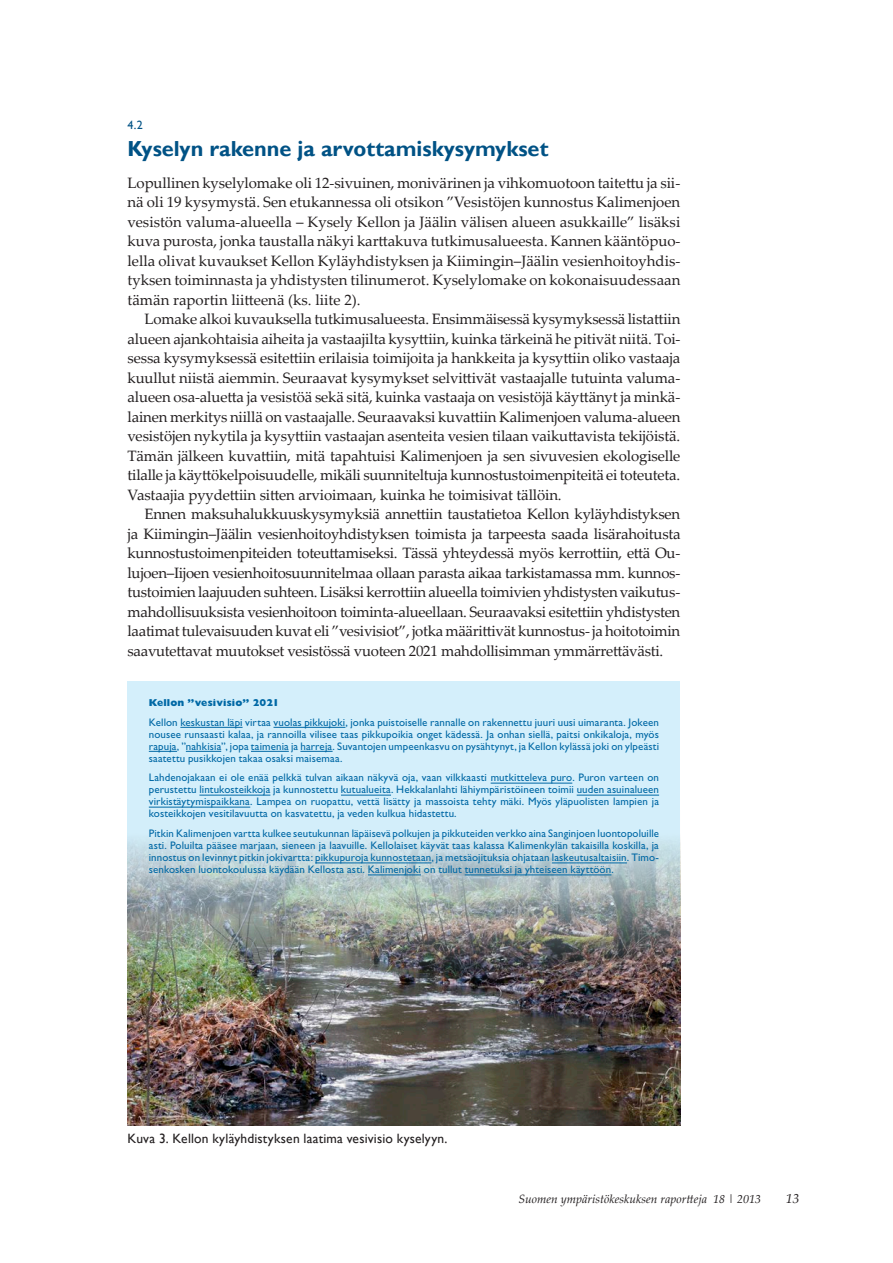
<style>
.page{position:relative;width:893px;height:1263px;background:#fff}
.page>*{position:absolute;margin:0;border:0;box-sizing:border-box;transform-origin:0 0}
._2__otsikkotaso{font:700 21.75px "Gill Sans";color:#005285}
.Leipä_sis{font:15px/19.5px "Palatino Linotype";letter-spacing:-.02em;color:#231f20;text-align:justify}
.Leipä_1__kpl{font:15px/19.5px "Palatino Linotype";color:#231f20;text-align:justify}
.Kuvateksti___luette{font:13.5px "Gill Sans";letter-spacing:.015em;color:#231f20}
.t1{font:italic 13.5px "Palatino Linotype";color:#231f20}
.t2{font:italic 12px "Palatino Linotype";color:#231f20}
._2__otsikkotaso-2{font:12px "Gill Sans";color:#005285}
.Leipis__sininen{font:10.95px/12px "Gill Sans";letter-spacing:.01em;color:#0068a5;text-align:justify}
.Sininen_bold{font:800 10.05px "Gill Sans";letter-spacing:.015em;color:#0068a5}
</style>
<div class="page">
<div style="left:128px;top:682px;width:552px;height:418px;background:#d4effb"></div>
<img style="left:128px;top:839px;width:552px;height:286px">
<hr style="left:180px;top:727px;width:63px;height:1px;background:#0068a5">
<hr style="left:274px;top:727px;width:71px;height:1px;background:#0068a5">
<svg style="left:149px;top:751px;width:28px;height:1px"></svg>
<hr style="left:186px;top:751px;width:35px;height:1px;background:#0068a5">
<hr style="left:251px;top:751px;width:38px;height:1px;background:#0068a5">
<hr style="left:300px;top:751px;width:33px;height:1px;background:#0068a5">
<hr style="left:491px;top:783px;width:81px;height:1px;background:#0068a5">
<hr style="left:199px;top:795px;width:71px;height:1px;background:#0068a5">
<hr style="left:341px;top:795px;width:50px;height:1px;background:#0068a5">
<hr style="left:577px;top:795px;width:82px;height:1px;background:#0068a5">
<hr style="left:149px;top:807px;width:101px;height:1px;background:#0068a5">
<hr style="left:315px;top:863px;width:116px;height:1px;background:#0068a5">
<hr style="left:552px;top:863px;width:75px;height:1px;background:#0068a5">
<hr style="left:368px;top:875px;width:53px;height:1px;background:#0068a5">
<hr style="left:465px;top:875px;width:146px;height:1px;background:#0068a5">
<p class="_2__otsikkotaso-2" style="left:128px;top:118px;width:17px">4.2</p>
<p class="_2__otsikkotaso" style="left:128px;top:136px;width:422px">Kyselyn rakenne ja arvottamiskysymykset</p>
<p class="Leipä_1__kpl" style="left:128px;top:172px;width:554px">Lopullinen kyselylomake oli 12-sivuinen, monivärinen ja vihkomuotoon taitettu ja sii&shy;nä oli 19 kysymystä. Sen etukannessa oli otsikon ”Vesistöjen kunnostus Kalimenjoen vesistön valuma-alueella – Kysely Kellon ja Jäälin välisen alueen asukkaille” lisäksi kuva purosta, jonka taustalla näkyi karttakuva tutkimusalueesta. Kannen kääntöpuo&shy;lella olivat kuvaukset Kellon Kyläyhdistyksen ja Kiimingin–Jäälin vesienhoitoyhdis&shy;tyksen toiminnasta ja yhdistysten tilinumerot. Kyselylomake on kokonaisuudessaan tämän raportin liitteenä (ks. liite 2).</p>
<p class="Leipä_sis" style="left:128px;top:309px;width:554px;text-indent:17px">Lomake alkoi kuvauksella tutkimusalueesta. Ensimmäisessä kysymyksessä listattiin alueen ajankohtaisia aiheita ja vastaajilta kysyttiin, kuinka tärkeinä he pitivät niitä. Toi&shy;sessa kysymyksessä esitettiin erilaisia toimijoita ja hankkeita ja kysyttiin oliko vastaaja kuullut niistä aiemmin. Seuraavat kysymykset selvittivät vastaajalle tutuinta valuma&shy;alueen osa-aluetta ja vesistöä sekä sitä, kuinka vastaaja on vesistöjä käyttänyt ja minkä&shy;lainen merkitys niillä on vastaajalle. Seuraavaksi kuvattiin Kalimenjoen valuma-alueen vesistöjen nykytila ja kysyttiin vastaajan asenteita vesien tilaan vaikuttavista tekijöistä.<br>Tämän jälkeen kuvattiin, mitä tapahtuisi Kalimenjoen ja sen sivuvesien ekologiselle tilalle ja käyttökelpoisuudelle, mikäli suunniteltuja kunnostustoimenpiteitä ei toteuteta.<br>Vastaajia pyydettiin sitten arvioimaan, kuinka he toimisivat tällöin.</p>
<p class="Leipä_sis" style="left:128px;top:504px;width:555px;text-indent:17px">Ennen maksuhalukkuuskysymyksiä annettiin taustatietoa Kellon kyläyhdistyksen ja Kiimingin–Jäälin vesienhoitoyhdistyksen toimista ja tarpeesta saada lisärahoitusta kunnostustoimenpiteiden toteuttamiseksi. Tässä yhteydessä myös kerrottiin, että Ou&shy;lujoen–Iijoen vesienhoitosuunnitelmaa ollaan parasta aikaa tarkistamassa mm. kunnos&shy;tustoimien laajuuden suhteen. Lisäksi kerrottiin alueella toimivien yhdistysten vaikutus&shy;mahdollisuuksista vesienhoitoon toiminta-alueellaan. Seuraavaksi esitettiin yhdistysten laatimat tulevaisuuden kuvat eli ”vesivisiot”, jotka määrittivät kunnostus- ja hoitotoimin saavutettavat muutokset vesistössä vuoteen 2021 mahdollisimman ymmärrettävästi.</p>
<p class="Sininen_bold" style="left:149px;top:696px;width:132px">Kellon ”vesivisio” 2021</p>
<p class="Leipis__sininen" style="left:149px;top:716px;width:512px">Kellon keskustan läpi virtaa vuolas pikkujoki, jonka puistoiselle rannalle on rakennettu juuri uusi uimaranta. Jokeen nousee runsaasti kalaa, ja rannoilla vilisee taas pikkupoikia onget kädessä. Ja onhan siellä, paitsi onkikaloja, myös rapuja, ”nahkisia”, jopa taimenia ja harreja. Suvantojen umpeenkasvu on pysähtynyt, ja Kellon kylässä joki on ylpeästi saatettu pusikkojen takaa osaksi maisemaa.</p>
<p class="Leipis__sininen" style="left:149px;top:771px;width:512px">Lahdenojakaan ei ole enää pelkkä tulvan aikaan näkyvä oja, vaan vilkkaasti mutkitteleva puro. Puron varteen on perustettu lintukosteikkoja ja kunnostettu kutualueita. Hekkalanlahti lähiympäristöineen toimii uuden asuinalueen virkistäytymispaikkana. Lampea on ruopattu, vettä lisätty ja massoista tehty mäki. Myös yläpuolisten lampien ja kosteikkojen vesitilavuutta on kasvatettu, ja veden kulkua hidastettu.</p>
<p class="Leipis__sininen" style="left:149px;top:827px;width:512px">Pitkin Kalimenjoen vartta kulkee seutukunnan läpäisevä polkujen ja pikkuteiden verkko aina Sanginjoen luontopoluille asti. Poluilta pääsee marjaan, sieneen ja laavuille. Kellolaiset käyvät taas kalassa Kalimenkylän takaisilla koskilla, ja innostus on levinnyt pitkin jokivartta: pikkupuroja kunnostetaan, ja metsäojituksia ohjataan laskeutusaltaisiin. Timo&shy;senkosken luontokoulussa käydään Kellosta asti. Kalimenjoki on tullut tunnetuksi ja yhteiseen käyttöön.</p>
<p class="Kuvateksti___luette" style="left:128px;top:1131px;width:321px">Kuva 3. Kellon kyläyhdistyksen laatima vesivisio kyselyyn.</p>
<p class="t2" style="left:519px;top:1190px;width:244px">Suomen ympäristökeskuksen raportteja 18 | 2013</p>
<p class="t1" style="left:786px;top:1188px;width:15px">13</p>
</div>
